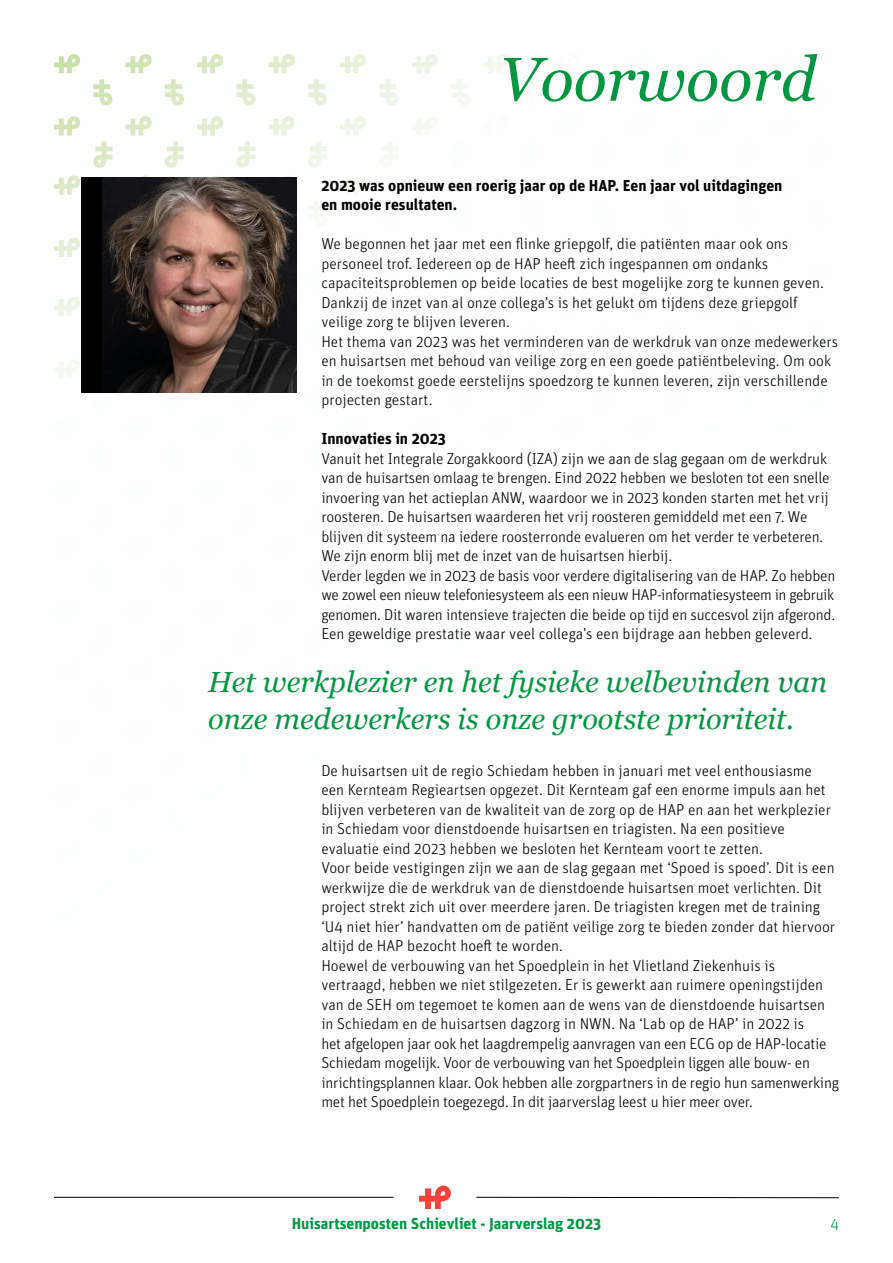
<style>
.page{position:relative;width:893px;height:1263px;background:#fff}
.page>*{position:absolute;margin:0;border:0;box-sizing:border-box;transform-origin:0 0}
.t1{font:italic 61.8px "Georgia";color:#009641}
.t2{font:italic 29.1px/37.5px "Georgia";color:#009641}
.t3{font:300 15.75px/19.5px "Unit Pro";color:#000}
.t4{font:700 15.75px/19.5px "Unit Pro";color:#000}
.t5{font:700 15.75px "Unit Pro";color:#009641}
.t6{font:300 15.75px "Unit Pro";color:#009641}
</style>
<div class="page">
<hr style="left:54px;top:1197px;width:340px;height:1px;background:#000">
<hr style="left:476px;top:1197px;width:363px;height:1px;background:#000">
<svg style="left:419px;top:1185px;width:32px;height:24px"></svg>
<svg style="left:54px;top:54px;width:26px;height:19px"></svg>
<svg style="left:126px;top:54px;width:26px;height:19px"></svg>
<svg style="left:93px;top:79px;width:20px;height:27px"></svg>
<svg style="left:197px;top:54px;width:26px;height:19px"></svg>
<svg style="left:165px;top:79px;width:19px;height:27px"></svg>
<svg style="left:269px;top:54px;width:26px;height:19px"></svg>
<svg style="left:236px;top:79px;width:20px;height:27px"></svg>
<svg style="left:340px;top:54px;width:26px;height:19px"></svg>
<svg style="left:308px;top:79px;width:19px;height:27px"></svg>
<svg style="left:412px;top:54px;width:26px;height:19px"></svg>
<svg style="left:379px;top:79px;width:20px;height:27px"></svg>
<svg style="left:483px;top:54px;width:26px;height:19px"></svg>
<svg style="left:451px;top:79px;width:19px;height:26px"></svg>
<svg style="left:54px;top:116px;width:26px;height:20px"></svg>
<svg style="left:126px;top:116px;width:26px;height:20px"></svg>
<svg style="left:197px;top:116px;width:26px;height:20px"></svg>
<svg style="left:269px;top:116px;width:26px;height:20px"></svg>
<svg style="left:340px;top:116px;width:26px;height:20px"></svg>
<svg style="left:412px;top:116px;width:26px;height:19px"></svg>
<svg style="left:380px;top:142px;width:18px;height:24px"></svg>
<svg style="left:308px;top:142px;width:19px;height:26px"></svg>
<svg style="left:236px;top:142px;width:20px;height:26px"></svg>
<svg style="left:165px;top:142px;width:19px;height:26px"></svg>
<svg style="left:93px;top:142px;width:19px;height:26px"></svg>
<svg style="left:54px;top:175px;width:26px;height:20px"></svg>
<svg style="left:340px;top:176px;width:24px;height:15px"></svg>
<svg style="left:308px;top:201px;width:16px;height:16px"></svg>
<svg style="left:54px;top:238px;width:26px;height:19px"></svg>
<svg style="left:54px;top:297px;width:26px;height:19px"></svg>
<svg style="left:54px;top:360px;width:26px;height:18px"></svg>
<div style="left:81px;top:177px;width:215px;height:216px;background:#000"></div>
<img style="left:103px;top:177px;width:193px;height:216px">
<h1 class="t1" style="left:499px;top:34px;width:319px">Voorwoord</h1>
<p class="t4" style="left:321px;top:174px;width:463px">2023 was opnieuw een roerig jaar op de HAP. Een jaar vol uitdagingen en mooie resultaten.</p>
<p class="t3" style="left:321px;top:233px;width:519px">We begonnen het jaar met een flinke griepgolf, die patiënten maar ook ons personeel trof. Iedereen op de HAP heeft zich ingespannen om ondanks capaciteitsproblemen op beide locaties de best mogelijke zorg te kunnen geven.<br>Dankzij de inzet van al onze collega’s is het gelukt om tijdens deze griepgolf veilige zorg te blijven leveren.<br>Het thema van 2023 was het verminderen van de werkdruk van onze medewerkers en huisartsen met behoud van veilige zorg en een goede patiëntbeleving. Om ook in de toekomst goede eerstelijns spoedzorg te kunnen leveren, zijn verschillende projecten gestart.</p>
<p class="t4" style="left:321px;top:428px;width:126px">Innovaties in 2023</p>
<p class="t3" style="left:321px;top:448px;width:516px">Vanuit het Integrale Zorgakkoord (IZA) zijn we aan de slag gegaan om de werkdruk van de huisartsen omlaag te brengen. Eind 2022 hebben we besloten tot een snelle invoering van het actieplan ANW, waardoor we in 2023 konden starten met het vrij roosteren. De huisartsen waarderen het vrij roosteren gemiddeld met een 7. We blijven dit systeem na iedere roosterronde evalueren om het verder te verbeteren.<br>We zijn enorm blij met de inzet van de huisartsen hierbij.<br>Verder legden we in 2023 de basis voor verdere digitalisering van de HAP. Zo hebben we zowel een nieuw telefoniesysteem als een nieuw HAP-informatiesysteem in gebruik genomen. Dit waren intensieve trajecten die beide op tijd en succesvol zijn afgerond.<br>Een geweldige prestatie waar veel collega’s een bijdrage aan hebben geleverd.</p>
<h2 class="t2" style="left:208px;top:662px;width:621px">Het werkplezier en het fysieke welbevinden van onze medewerkers is onze grootste prioriteit.</h2>
<p class="t3" style="left:321px;top:760px;width:519px">De huisartsen uit de regio Schiedam hebben in januari met veel enthousiasme<br>een Kernteam Regieartsen opgezet. Dit Kernteam gaf een enorme impuls aan het blijven verbeteren van de kwaliteit van de zorg op de HAP en aan het werkplezier in Schiedam voor dienstdoende huisartsen en triagisten. Na een positieve evaluatie eind 2023 hebben we besloten het Kernteam voort te zetten.<br>Voor beide vestigingen zijn we aan de slag gegaan met ‘Spoed is spoed’. Dit is een werkwijze die de werkdruk van de dienstdoende huisartsen moet verlichten. Dit project strekt zich uit over meerdere jaren. De triagisten kregen met de training ‘U4 niet hier’ handvatten om de patiënt veilige zorg te bieden zonder dat hiervoor altijd de HAP bezocht hoeft te worden.<br>Hoewel de verbouwing van het Spoedplein in het Vlietland Ziekenhuis is vertraagd, hebben we niet stilgezeten. Er is gewerkt aan ruimere openingstijden van de SEH om tegemoet te komen aan de wens van de dienstdoende huisartsen in Schiedam en de huisartsen dagzorg in NWN. Na ‘Lab op de HAP’ in 2022 is<br>het afgelopen jaar ook het laagdrempelig aanvragen van een ECG op de HAP-locatie Schiedam mogelijk. Voor de verbouwing van het Spoedplein liggen alle bouw- en inrichtingsplannen klaar. Ook hebben alle zorgpartners in de regio hun samenwerking met het Spoedplein toegezegd. In dit jaarverslag leest u hier meer over.</p>
<p class="t5" style="left:292px;top:1212px;width:311px">Huisartsenposten Schievliet - Jaarverslag 2023</p>
<p class="t6" style="left:830px;top:1213px;width:10px">4</p>
</div>
